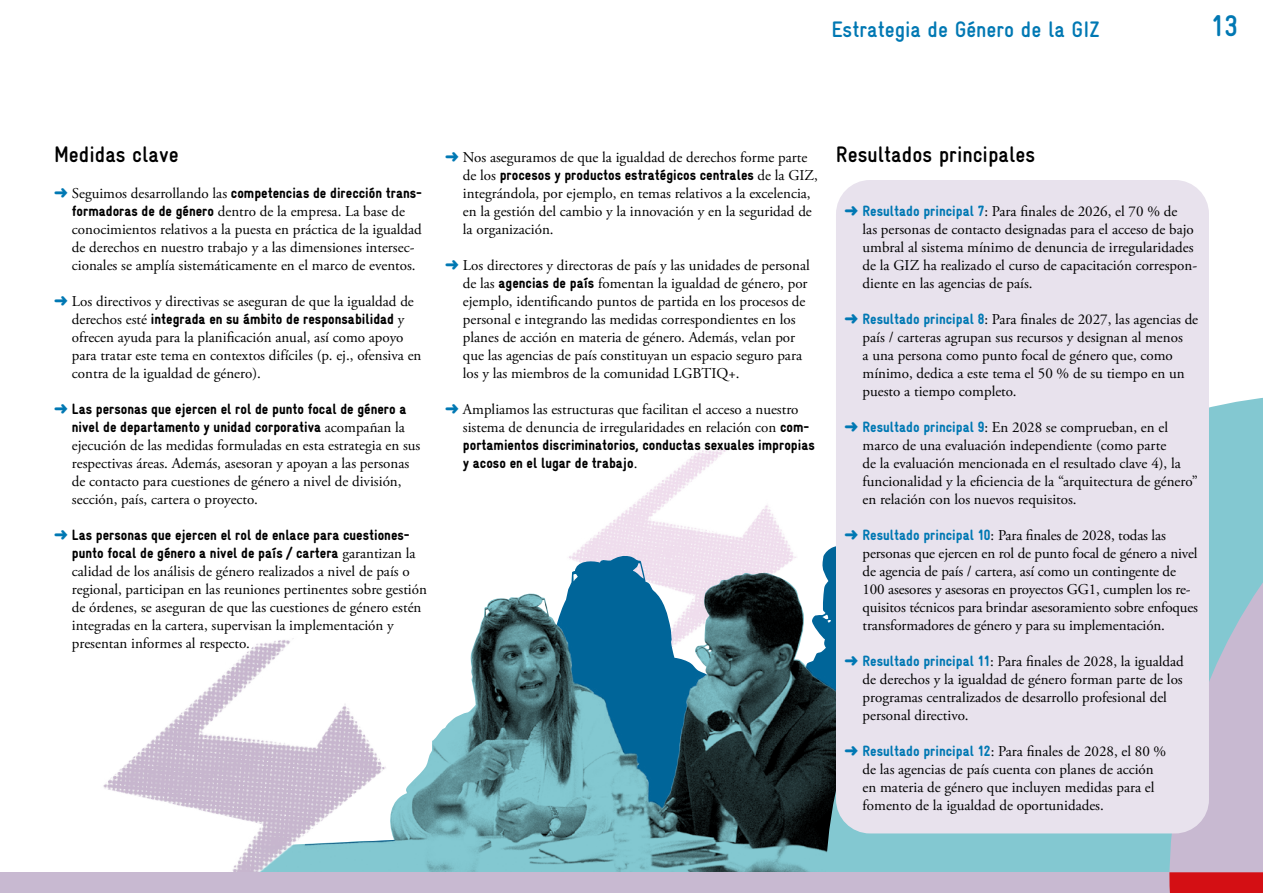
<style>
.page{position:relative;width:1263px;height:893px;background:#fff}
.page>*{position:absolute;margin:0;border:0;box-sizing:border-box;transform-origin:0 0}
.t1{font:700 30px "Gravur Condensed";color:#0078b3}
.t2{font:700 22.5px "Gravur Condensed";color:#000}
.t3{font:700 22.5px "Gravur Condensed";color:#0078b3}
.t4{font:15px/18px "Adobe Garamond Pro";color:#000}
.t5{font:900 15px/18px "Gravur Condensed";color:#000}
.s1{color:#0078b3}
.s2{font-family:"Adobe Garamond Pro";font-weight:400}
.s3{font-family:"Gravur Condensed";font-weight:900}
.s4{font-family:"Gravur Condensed";font-weight:900;color:#0078b3}
</style>
<div class="page">
<img style="left:601px;top:449px;width:181px;height:82px">
<svg style="left:569px;top:531px;width:256px;height:42px;fill:#efdfed"></svg>
<svg style="left:410px;top:573px;width:415px;height:299px"></svg>
<svg style="left:825px;top:546px;width:344px;height:326px;fill:#83c8d1"></svg>
<img style="left:103px;top:638px;width:307px;height:234px">
<svg style="left:1169px;top:397px;width:94px;height:475px;fill:#c8b9d1"></svg>
<div style="left:836px;top:180px;width:373px;height:653px;background:#e8e2ed;border-radius:34px"></div>
<div style="left:0;top:872px;width:1263px;height:21px;background:#c8b9d1"></div>
<div style="left:1169px;top:872px;width:94px;height:21px;background:#d40f14"></div>
<h2 class="t3" style="left:831px;top:17px;width:270px">Estrategia de Género de la GIZ</h2>
<h1 class="t1" style="left:1211px;top:9px;width:29px">13</h1>
<h2 class="t2" style="left:54px;top:142px;width:126px">Medidas clave</h2>
<p class="t5" style="left:54px;top:184px;width:369px"><span class="s1">➜</span> <span class="s2">Seguimos desarrollando las</span> competencias de dirección trans-</p>
<p class="t4" style="left:72px;top:203px;width:351px"><span class="s3">formadoras de de género</span> dentro de la empresa. La base de conocimientos relativos a la puesta en práctica de la igualdad de derechos en nuestro trabajo y a las dimensiones intersec&shy;cionales se amplía sistemáticamente en el marco de eventos.</p>
<p class="t4" style="left:54px;top:293px;width:361px"><span class="s1">➜</span> Los directivos y directivas se aseguran de que la igualdad de</p>
<p class="t5" style="left:72px;top:310px;width:334px"><span class="s2">derechos esté</span> integrada en su ámbito de responsabilidad <span class="s2">y</span></p>
<p class="t4" style="left:72px;top:329px;width:351px">ofrecen ayuda para la planificación anual, así como apoyo para tratar este tema en contextos difíciles (p. ej., ofensiva en contra de la igualdad de género).</p>
<p class="t5" style="left:54px;top:400px;width:354px;text-align:right"><span class="s1">➜</span> Las personas que ejercen el rol de punto focal de género a nivel de departamento y unidad corporativa <span class="s2">acompañan la</span></p>
<p class="t4" style="left:72px;top:437px;width:350px">ejecución de las medidas formuladas en esta estrategia en sus respectivas áreas. Además, asesoran y apoyan a las personas de contacto para cuestiones de género a nivel de división, sección, país, cartera o proyecto.</p>
<p class="t5" style="left:72px;top:526px;width:345px;text-indent:-18px"><span class="s1">➜</span> Las personas que ejercen el rol de enlace para cuestiones&shy;punto focal de género a nivel de país / cartera <span class="s2">garantizan la</span></p>
<p class="t4" style="left:72px;top:563px;width:357px">calidad de los análisis de género realizados a nivel de país o regional, participan en las reuniones pertinentes sobre gestión de órdenes, se aseguran de que las cuestiones de género estén integradas en la cartera, supervisan la implementación y presentan informes al respecto.</p>
<p class="t4" style="left:445px;top:149px;width:364px"><span class="s1">➜</span> Nos aseguramos de que la igualdad de derechos forme parte</p>
<p class="t5" style="left:463px;top:166px;width:357px"><span class="s2">de los</span> procesos y productos estratégicos centrales <span class="s2">de la GIZ,</span></p>
<p class="t4" style="left:463px;top:185px;width:350px;text-align:justify">integrándola, por ejemplo, en temas relativos a la excelencia, en la gestión del cambio y la innovación y en la seguridad de la organización.</p>
<p class="t4" style="left:463px;top:257px;width:348px;text-indent:-18px"><span class="s1">➜</span> Los directores y directoras de país y las unidades de personal de las <span class="s3">agencias de país</span> fomentan la igualdad de género, por ejemplo, identificando puntos de partida en los procesos de personal e integrando las medidas correspondientes en los planes de acción en materia de género. Además, velan por que las agencias de país constituyan un espacio seguro para los y las miembros de la comunidad LGBTIQ+.</p>
<p class="t4" style="left:463px;top:401px;width:348px;text-indent:-18px"><span class="s1">➜</span> Ampliamos las estructuras que facilitan el acceso a nuestro sistema de denuncia de irregularidades en relación con <span class="s3">com-</span></p>
<p class="t5" style="left:463px;top:436px;width:353px">portamientos discriminatorios, conductas sexuales impropias y acoso en el lugar de trabajo<span class="s2">.</span></p>
<h2 class="t2" style="left:836px;top:142px;width:201px">Resultados principales</h2>
<p class="t4" style="left:862px;top:203px;width:336px;text-indent:-18px"><span class="s1">➜</span> <span class="s4">Resultado principal 7</span>: Para finales de 2026, el 70 % de<br>las personas de contacto designadas para el acceso de bajo umbral al sistema mínimo de denuncia de irregularidades de la GIZ ha realizado el curso de capacitación correspon&shy;diente en las agencias de país.</p>
<p class="t4" style="left:862px;top:311px;width:337px;text-indent:-18px"><span class="s1">➜</span> <span class="s4">Resultado principal 8</span>: Para finales de 2027, las agencias de país / carteras agrupan sus recursos y designan al menos<br>a una persona como punto focal de género que, como mínimo, dedica a este tema el 50 % de su tiempo en un puesto a tiempo completo.</p>
<p class="t4" style="left:862px;top:419px;width:337px;text-indent:-18px"><span class="s1">➜</span> <span class="s4">Resultado principal 9</span>: En 2028 se comprueban, en el marco de una evaluación independiente (como parte<br>de la evaluación mencionada en el resultado clave 4), la funcionalidad y la eficiencia de la “arquitectura de género” en relación con los nuevos requisitos.</p>
<p class="t4" style="left:862px;top:527px;width:337px;text-indent:-18px"><span class="s1">➜</span> <span class="s4">Resultado principal 10</span>: Para finales de 2028, todas las personas que ejercen en rol de punto focal de género a nivel de agencia de país / cartera, así como un contingente de 100 asesores y asesoras en proyectos GG1, cumplen los re&shy;quisitos técnicos para brindar asesoramiento sobre enfoques transformadores de género y para su implementación.</p>
<p class="t4" style="left:862px;top:653px;width:323px;text-indent:-18px"><span class="s1">➜</span> <span class="s4">Resultado principal 11</span>: Para finales de 2028, la igualdad de derechos y la igualdad de género forman parte de los programas centralizados de desarrollo profesional del personal directivo.</p>
<p class="t4" style="left:862px;top:743px;width:305px;text-indent:-18px"><span class="s1">➜</span> <span class="s4">Resultado principal 12</span>: Para finales de 2028, el 80 % de las agencias de país cuenta con planes de acción en materia de género que incluyen medidas para el fomento de la igualdad de oportunidades.</p>
</div>
